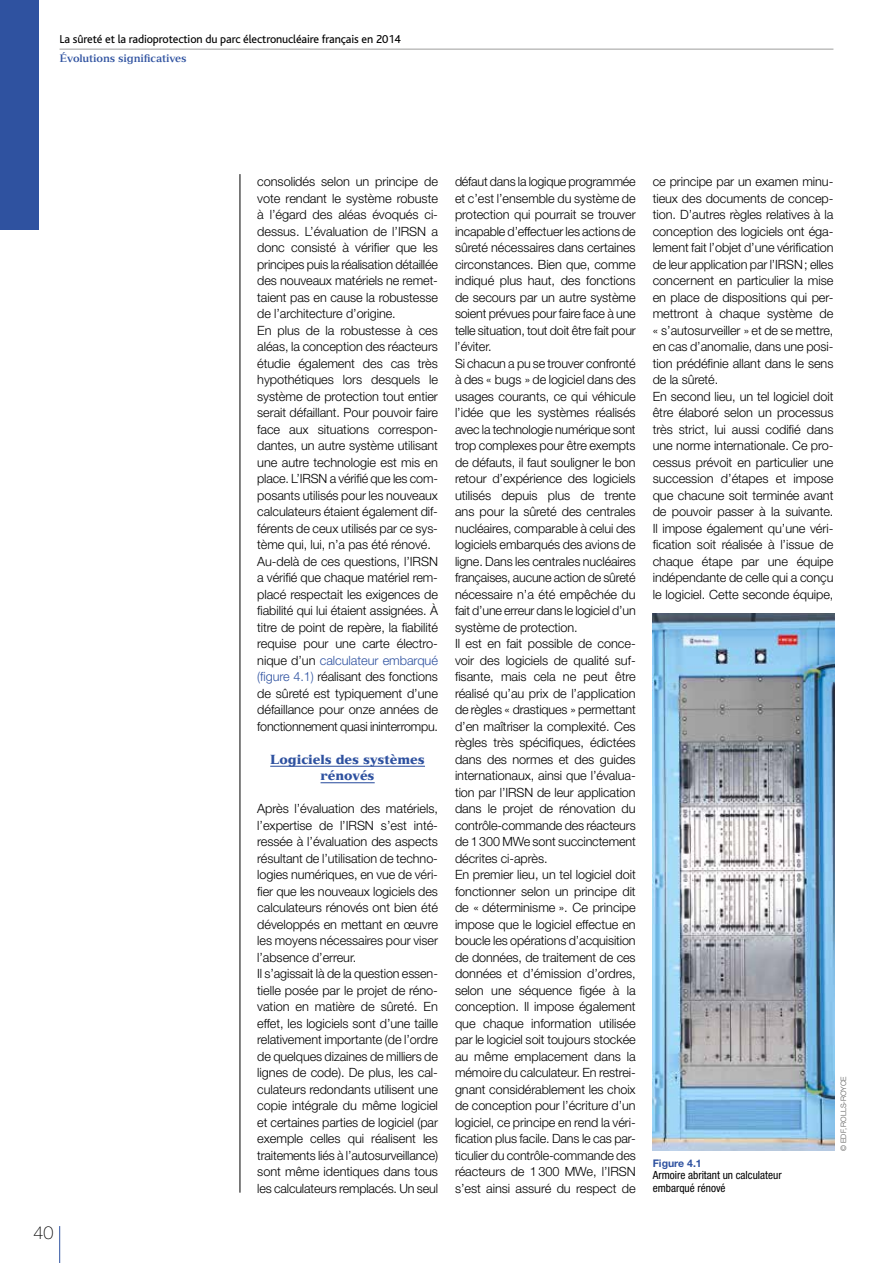
<style>
.page{position:relative;width:893px;height:1263px;background:#fff}
.page>*{position:absolute;margin:0;border:0;box-sizing:border-box;transform-origin:0 0}
.t1{font:100 18px "Helvetica Neue LT Std";color:#000}
.t2{font:300 12.75px/16.5px "Helvetica Neue LT Std";letter-spacing:-.005em;color:#000}
.t3{font:900 12.75px/16.5px "Versailles LT Com";letter-spacing:-.005em;color:#2f52a0;text-align:center}
.t4{font:12px "Bliss";letter-spacing:-.01em;color:#000}
.t5{font:condensed 11.25px/12.8px "Helvetica Neue LT Std";color:#000}
.t6{font:700 10.5px "Versailles LT Com";letter-spacing:-.015em;color:#2f52a0}
.t7{font:700 10.5px "Helvetica Neue LT Std";color:#2f52a0}
.t8{font:300 7.5px "Helvetica Neue LT Std";letter-spacing:-.005em;color:#575756}
.s1{color:#2f52a0}
</style>
<div class="page">
<hr style="left:60px;top:49px;width:773px;height:1px;background:#9d9d9c">
<hr style="left:59px;top:1226px;width:1px;height:37px;background:#2f52a0">
<div style="left:0;top:0;width:38px;height:230px;background:#2f52a0"></div>
<hr style="left:270px;top:766px;width:155px;height:1px;background:#2f52a0">
<hr style="left:321px;top:782px;width:54px;height:1px;background:#2f52a0">
<hr style="left:239px;top:174px;width:1px;height:1019px;background:#000">
<img style="left:653px;top:613px;width:181px;height:537px">
<p class="t4" style="left:60px;top:33px;width:343px">La sûreté et la radioprotection du parc électronucléaire français en 2014</p>
<p class="t6" style="left:60px;top:52px;width:129px">Évolutions significatives</p>
<h1 class="t1" style="left:33px;top:1222px;width:22px">40</h1>
<p class="t2" style="left:257px;top:173px;width:182px">consolidés selon un principe de vote rendant le système robuste à l’égard des aléas évoqués ci&shy;dessus. L’évaluation de l’IRSN a donc consisté à vérifier que les principes puis la réalisation détaillée des nouveaux matériels ne remet&shy;taient pas en cause la robustesse de l’architecture d’origine.<br>En plus de la robustesse à ces aléas, la conception des réacteurs étudie également des cas très hypothétiques lors desquels le système de protection tout entier serait défaillant. Pour pouvoir faire face aux situations correspon&shy;dantes, un autre système utilisant une autre technologie est mis en place. L’IRSN a vérifié que les com&shy;posants utilisés pour les nouveaux calculateurs étaient également dif&shy;férents de ceux utilisés par ce sys&shy;tème qui, lui, n’a pas été rénové.<br>Au-delà de ces questions, l’IRSN a vérifié que chaque matériel rem&shy;placé respectait les exigences de fiabilité qui lui étaient assignées. À titre de point de repère, la fiabilité requise pour une carte électro&shy;nique d’un <span class="s1">calculateur embarqué (figure 4.1)</span> réalisant des fonctions de sûreté est typiquement d’une défaillance pour onze années de fonctionnement quasi ininterrompu.</p>
<p class="t3" style="left:270px;top:751px;width:156px">Logiciels des systèmes rénovés</p>
<p class="t2" style="left:257px;top:800px;width:182px">Après l’évaluation des matériels, l’expertise de l’IRSN s’est inté&shy;ressée à l’évaluation des aspects résultant de l’utilisation de techno&shy;logies numériques, en vue de véri&shy;fier que les nouveaux logiciels des calculateurs rénovés ont bien été développés en mettant en œuvre les moyens nécessaires pour viser l’absence d’erreur.<br>Il s’agissait là de la question essen&shy;tielle posée par le projet de réno&shy;vation en matière de sûreté. En effet, les logiciels sont d’une taille relativement importante (de l’ordre de quelques dizaines de milliers de lignes de code). De plus, les cal&shy;culateurs redondants utilisent une copie intégrale du même logiciel et certaines parties de logiciel (par exemple celles qui réalisent les traitements liés à l’autosurveillance) sont même identiques dans tous les calculateurs remplacés. Un seul</p>
<p class="t2" style="left:455px;top:173px;width:182px">défaut dans la logique programmée et c’est l’ensemble du système de protection qui pourrait se trouver incapable d’effectuer les actions de sûreté nécessaires dans certaines circonstances. Bien que, comme indiqué plus haut, des fonctions de secours par un autre système soient prévues pour faire face à une telle situation, tout doit être fait pour l’éviter.<br>Si chacun a pu se trouver confronté à des « bugs » de logiciel dans des usages courants, ce qui véhicule l’idée que les systèmes réalisés avec la technologie numérique sont trop complexes pour être exempts de défauts, il faut souligner le bon retour d’expérience des logiciels utilisés depuis plus de trente ans pour la sûreté des centrales nucléaires, comparable à celui des logiciels embarqués des avions de ligne. Dans les centrales nucléaires françaises, aucune action de sûreté nécessaire n’a été empêchée du fait d’une erreur dans le logiciel d’un système de protection.<br>Il est en fait possible de conce&shy;voir des logiciels de qualité suf&shy;fisante, mais cela ne peut être réalisé qu’au prix de l’application de règles « drastiques » permettant d’en maîtriser la complexité. Ces règles très spécifiques, édictées dans des normes et des guides internationaux, ainsi que l’évalua&shy;tion par l’IRSN de leur application dans le projet de rénovation du contrôle-commande des réacteurs de 1300 MWe sont succinctement décrites ci-après.<br>En premier lieu, un tel logiciel doit fonctionner selon un principe dit de « déterminisme ». Ce principe impose que le logiciel effectue en boucle les opérations d’acquisition de données, de traitement de ces données et d’émission d’ordres, selon une séquence figée à la conception. Il impose également que chaque information utilisée par le logiciel soit toujours stockée au même emplacement dans la mémoire du calculateur. En restrei&shy;gnant considérablement les choix de conception pour l’écriture d’un logiciel, ce principe en rend la véri&shy;fication plus facile. Dans le cas par&shy;ticulier du contrôle-commande des réacteurs de 1300 MWe, l’IRSN s’est ainsi assuré du respect de</p>
<p class="t2" style="left:653px;top:173px;width:182px">ce principe par un examen minu&shy;tieux des documents de concep&shy;tion. D’autres règles relatives à la conception des logiciels ont éga&shy;lement fait l’objet d’une vérification de leur application par l’IRSN; elles concernent en particulier la mise en place de dispositions qui per&shy;mettront à chaque système de « s’autosurveiller » et de se mettre, en cas d’anomalie, dans une posi&shy;tion prédéfinie allant dans le sens de la sûreté.<br>En second lieu, un tel logiciel doit être élaboré selon un processus très strict, lui aussi codifié dans une norme internationale. Ce pro&shy;cessus prévoit en particulier une succession d’étapes et impose que chacune soit terminée avant de pouvoir passer à la suivante.<br>Il impose également qu’une véri&shy;fication soit réalisée à l’issue de chaque étape par une équipe indépendante de celle qui a conçu le logiciel. Cette seconde équipe,</p>
<p class="t8" style="left:839px;top:1151px;width:76px;rotate:-90deg">© EDF, ROLLS-ROYCE</p>
<p class="t7" style="left:653px;top:1156px;width:51px">Figure 4.1</p>
<p class="t5" style="left:653px;top:1169px;width:131px">Armoire abritant un calculateur embarqué rénové</p>
</div>
